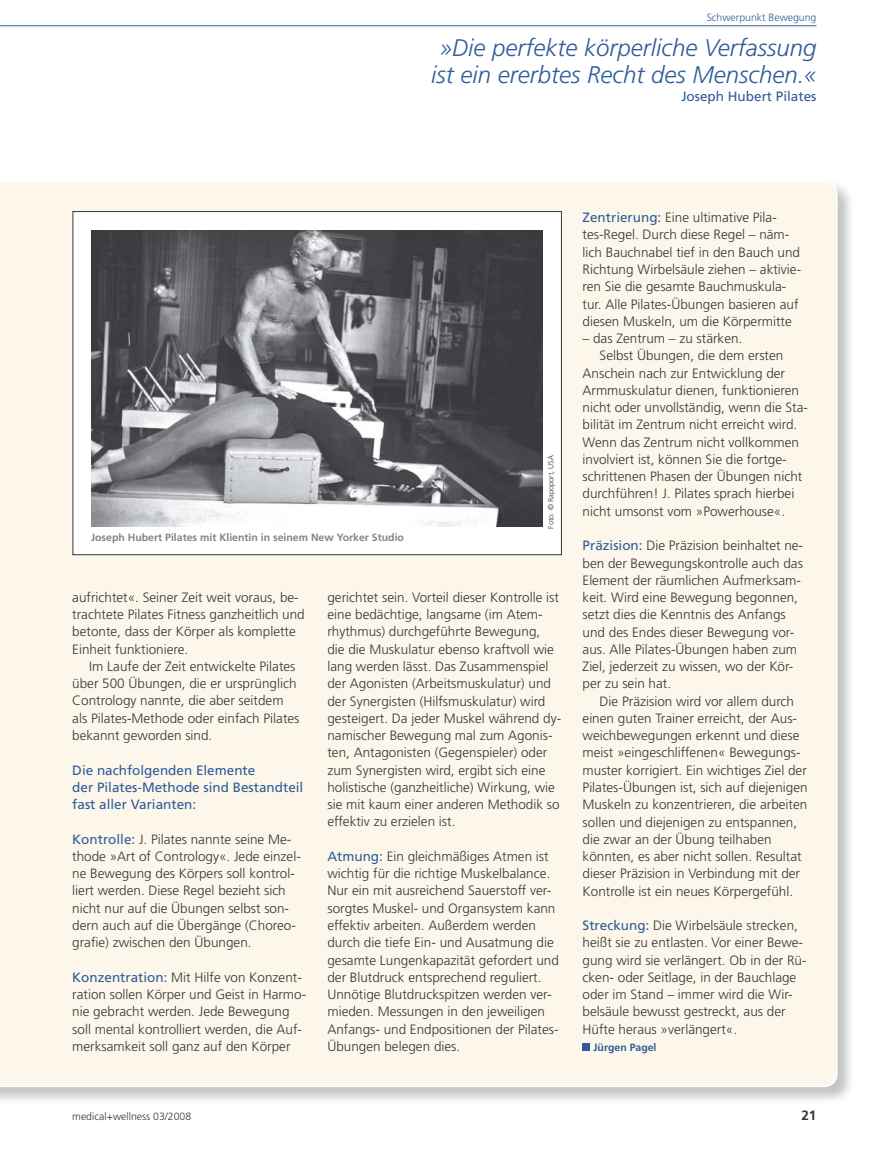
<style>
.page{position:relative;width:893px;height:1149px;background:#fff}
.page>*{position:absolute;margin:0;border:0;box-sizing:border-box;transform-origin:0 0}
.Kleine_Überschrift{font:italic 300 24px "Frutiger";color:#305c98}
.Unterzeile{font:300 13.5px/17.2px "Frutiger";color:#353638}
.Fließtext{font:300 13.5px/17.2px "Frutiger";color:#353638}
.Unterzeile-2{font:13.5px/17.2px "Frutiger";color:#305c98}
.Unterzeile-3{font:700 13.5px "Frutiger";color:#353638}
.BU{font:700 10.5px "Frutiger";color:#848387}
.BU-2{font:300 10.5px "Frutiger";color:#353638}
.BU-3{font:300 10.5px "Frutiger";color:#305c98}
.Unterzeile-4{font:700 10.5px "Frutiger";color:#305c98}
.BU-4{font:300 7.5px "Frutiger";color:#353638}
.s1{font-weight:400;color:#305c98}
</style>
<div class="page">
<hr style="left:0;top:25px;width:816px;height:1px;background:#305c98">
<div style="left:0;top:178px;width:857px;height:928px;background:#353638;opacity:.3"></div>
<div style="left:0;top:180px;width:838px;height:905px;background:#fcf7ea"></div>
<div style="left:73px;top:211px;width:488px;height:343px;background:#fff"></div>
<img style="left:92px;top:231px;width:450px;height:295px">
<div style="left:583px;top:1043px;width:7px;height:7px;background:#305c98"></div>
<p class="BU-3" style="left:707px;top:11px;width:111px">Schwerpunkt Bewegung</p>
<p class="Kleine_Überschrift" style="left:440px;top:34px;width:378px">»Die perfekte körperliche Verfassung</p>
<p class="Kleine_Überschrift" style="left:431px;top:61px;width:387px">ist ein ererbtes Recht des Menschen.«</p>
<p class="Unterzeile-2" style="left:681px;top:88px;width:137px">Joseph Hubert Pilates</p>
<p class="BU" style="left:91px;top:531px;width:314px">Joseph Hubert Pilates mit Klientin in seinem New Yorker Studio</p>
<p class="BU-4" style="left:547px;top:528px;width:75px;rotate:-90deg">Foto: © Rapoport, USA</p>
<p class="Fließtext" style="left:72px;top:588px;width:234px">aufrichtet«. Seiner Zeit weit voraus, be&shy;trachtete Pilates Fitness ganzheitlich und betonte, dass der Körper als komplette Einheit funktioniere.</p>
<p class="Fließtext" style="left:72px;top:657px;width:229px;text-indent:17px">Im Laufe der Zeit entwickelte Pilates über 500 Übungen, die er ursprünglich Contrology nannte, die aber seitdem als Pilates-Methode oder einfach Pilates bekannt geworden sind.</p>
<p class="Unterzeile-2" style="left:72px;top:761px;width:185px">Die nachfolgenden Elemente</p>
<p class="Unterzeile-2" style="left:72px;top:778px;width:233px">der Pilates-Methode sind Bestandteil fast aller Varianten:</p>
<p class="Unterzeile" style="left:72px;top:830px;width:230px"><span class="s1">Kontrolle:</span> J. Pilates nannte seine Me&shy;thode »Art of Contrology«. Jede einzel&shy;ne Bewegung des Körpers soll kontrol&shy;liert werden. Diese Regel bezieht sich nicht nur auf die Übungen selbst son&shy;dern auch auf die Übergänge (Choreo&shy;grafie) zwischen den Übungen.</p>
<p class="Unterzeile" style="left:72px;top:968px;width:235px"><span class="s1">Konzentration:</span> Mit Hilfe von Konzent&shy;ration sollen Körper und Geist in Harmo&shy;nie gebracht werden. Jede Bewegung soll mental kontrolliert werden, die Auf&shy;merksamkeit soll ganz auf den Körper</p>
<p class="Unterzeile" style="left:327px;top:588px;width:235px">gerichtet sein. Vorteil dieser Kontrolle ist eine bedächtige, langsame (im Atem&shy;rhythmus) durchgeführte Bewegung,<br>die die Muskulatur ebenso kraftvoll wie lang werden lässt. Das Zusammenspiel der Agonisten (Arbeitsmuskulatur) und der Synergisten (Hilfsmuskulatur) wird gesteigert. Da jeder Muskel während dy&shy;namischer Bewegung mal zum Agonis&shy;ten, Antagonisten (Gegenspieler) oder zum Synergisten wird, ergibt sich eine holistische (ganzheitliche) Wirkung, wie sie mit kaum einer anderen Methodik so effektiv zu erzielen ist.</p>
<p class="Unterzeile" style="left:327px;top:847px;width:233px"><span class="s1">Atmung:</span> Ein gleichmäßiges Atmen ist wichtig für die richtige Muskelbalance.<br>Nur ein mit ausreichend Sauerstoff ver&shy;sorgtes Muskel- und Organsystem kann effektiv arbeiten. Außerdem werden durch die tiefe Ein- und Ausatmung die gesamte Lungenkapazität gefordert und der Blutdruck entsprechend reguliert.<br>Unnötige Blutdruckspitzen werden ver&shy;mieden. Messungen in den jeweiligen Anfangs- und Endpositionen der Pilates-Übungen belegen dies.</p>
<p class="Unterzeile" style="left:583px;top:209px;width:220px"><span class="s1">Zentrierung:</span> Eine ultimative Pila&shy;tes-Regel. Durch diese Regel – näm&shy;lich Bauchnabel tief in den Bauch und Richtung Wirbelsäule ziehen – aktivie&shy;ren Sie die gesamte Bauchmuskula&shy;tur. Alle Pilates-Übungen basieren auf diesen Muskeln, um die Körpermitte</p>
<p class="Unterzeile" style="left:583px;top:330px;width:161px">– das Zentrum – zu stärken.</p>
<p class="Fließtext" style="left:583px;top:347px;width:227px;text-indent:17px">Selbst Übungen, die dem ersten Anschein nach zur Entwicklung der Armmuskulatur dienen, funktionieren nicht oder unvollständig, wenn die Sta&shy;bilität im Zentrum nicht erreicht wird.<br>Wenn das Zentrum nicht vollkommen involviert ist, können Sie die fortge&shy;schrittenen Phasen der Übungen nicht durchführen! J. Pilates sprach hierbei nicht umsonst vom »Powerhouse«.</p>
<p class="Unterzeile" style="left:583px;top:537px;width:222px"><span class="s1">Präzision:</span> Die Präzision beinhaltet ne&shy;ben der Bewegungskontrolle auch das Element der räumlichen Aufmerksam&shy;keit. Wird eine Bewegung begonnen, setzt dies die Kenntnis des Anfangs und des Endes dieser Bewegung vor&shy;aus. Alle Pilates-Übungen haben zum Ziel, jederzeit zu wissen, wo der Kör&shy;per zu sein hat.</p>
<p class="Fließtext" style="left:583px;top:692px;width:227px;text-indent:17px">Die Präzision wird vor allem durch einen guten Trainer erreicht, der Aus&shy;weichbewegungen erkennt und diese meist »eingeschliffenen« Bewegungs&shy;muster korrigiert. Ein wichtiges Ziel der Pilates-Übungen ist, sich auf diejenigen Muskeln zu konzentrieren, die arbeiten sollen und diejenigen zu entspannen, die zwar an der Übung teilhaben könnten, es aber nicht sollen. Resultat dieser Präzision in Verbindung mit der Kontrolle ist ein neues Körpergefühl.</p>
<p class="Unterzeile" style="left:583px;top:916px;width:226px"><span class="s1">Streckung:</span> Die Wirbelsäule strecken, heißt sie zu entlasten. Vor einer Bewe&shy;gung wird sie verlängert. Ob in der Rü&shy;cken- oder Seitlage, in der Bauchlage oder im Stand – immer wird die Wir&shy;belsäule bewusst gestreckt, aus der Hüfte heraus »verlängert«.</p>
<p class="Unterzeile-4" style="left:594px;top:1040px;width:65px">Jürgen Pagel</p>
<p class="BU-2" style="left:72px;top:1109px;width:120px">medical+wellness 03/2008</p>
<p class="Unterzeile-3" style="left:801px;top:1106px;width:17px">21</p>
</div>
